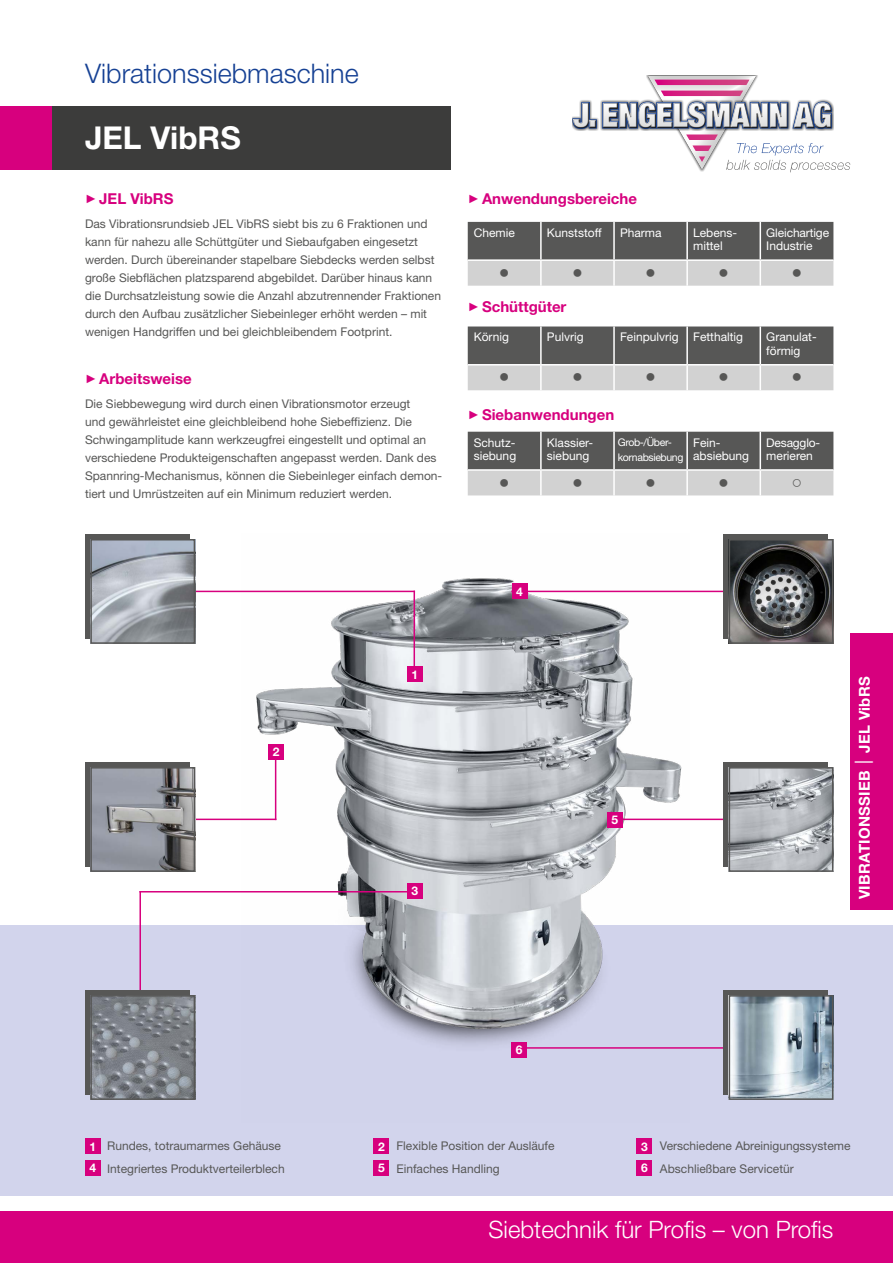
<style>
.page{position:relative;width:893px;height:1263px;background:#fff}
.page>*{position:absolute;margin:0;border:0;box-sizing:border-box;transform-origin:0 0}
.t1{font:700 31.5px "Helvetica Neue LT Std";color:#fff}
.t2{font:300 27px "Helvetica Neue LT Std";color:#164194}
.t3{font:300 24px "Helvetica Neue LT Std";color:#fff}
.t4{font:700 18px "Arial";color:#575756}
.t5{font:700 15px "Helvetica Neue LT Std";color:#d7007e}
.t6{font:700 15px "Helvetica Neue LT Std";letter-spacing:.02em;color:#fff}
.t7{font:12px/18px "Helvetica Neue LT Std";color:#575756}
.t8{font:12px/13.5px "Helvetica Neue LT Std";color:#fff}
.t9{font:700 12px/21.3px "Helvetica Neue LT Std";color:#fff}
.t10{font:10.5px/14.7px "Helvetica Neue LT Std";letter-spacing:-.035em;color:#fff}
.s1{font-family:"Arial";font-size:12px}
.s2{font-family:"Arial"}
.s3{font-weight:700;color:#fff}
</style>
<div class="page">
<div style="left:0;top:926px;width:893px;height:270px;background:#d2d4ec"></div>
<img style="left:241px;top:578px;width:448px;height:480px">
<div style="left:51px;top:106px;width:400px;height:64px;background:#3c3c3b"></div>
<div style="left:0;top:106px;width:51px;height:64px;background:#d7007e"></div>
<svg style="left:573px;top:76px;width:277px;height:96px"></svg>
<svg style="left:573px;top:102px;width:259px;height:26px"></svg>
<div style="left:0;top:1212px;width:893px;height:51px;background:#d7007e"></div>
<svg style="left:468px;top:326px;width:365px;height:64px;background:#8c8c8b"></svg>
<svg style="left:468px;top:222px;width:365px;height:64px;background:#8c8c8b"></svg>
<div style="left:850px;top:634px;width:43px;height:276px;background:#d7007e"></div>
<svg style="left:468px;top:432px;width:365px;height:63px;background:#8b8b8a"></svg>
<div style="left:85px;top:1139px;width:16px;height:15px;background:#d7007e"></div>
<div style="left:85px;top:1160px;width:16px;height:15px;background:#d7007e"></div>
<div style="left:374px;top:1139px;width:15px;height:15px;background:#d7007e"></div>
<div style="left:374px;top:1160px;width:15px;height:15px;background:#d7007e"></div>
<div style="left:637px;top:1139px;width:15px;height:15px;background:#d7007e"></div>
<div style="left:637px;top:1160px;width:15px;height:15px;background:#d7007e"></div>
<hr style="left:139px;top:891px;width:2px;height:114px;background:#d7007e">
<hr style="left:139px;top:891px;width:276px;height:1px;background:#d7007e">
<div style="left:407px;top:883px;width:16px;height:15px;background:#d7007e"></div>
<hr style="left:144px;top:819px;width:132px;height:1px;background:#d7007e">
<hr style="left:608px;top:819px;width:133px;height:1px;background:#d7007e">
<div style="left:607px;top:812px;width:16px;height:16px;background:#d7007e"></div>
<hr style="left:275px;top:749px;width:1px;height:71px;background:#d7007e">
<div style="left:268px;top:744px;width:16px;height:16px;background:#d7007e"></div>
<hr style="left:140px;top:591px;width:275px;height:1px;background:#d7007e">
<hr style="left:511px;top:591px;width:275px;height:1px;background:#d7007e">
<hr style="left:414px;top:591px;width:1px;height:86px;background:#d7007e">
<div style="left:512px;top:584px;width:15px;height:15px;background:#d7007e"></div>
<hr style="left:520px;top:1047px;width:221px;height:2px;background:#d7007e">
<div style="left:511px;top:1042px;width:16px;height:15px;background:#d7007e"></div>
<div style="left:407px;top:666px;width:16px;height:16px;background:#d7007e"></div>
<div style="left:85px;top:990px;width:105px;height:104px;background:#575756"></div>
<img style="left:93px;top:998px;width:99px;height:99px">
<div style="left:90px;top:995px;width:105px;height:105px;border:2px solid #575756"></div>
<div style="left:723px;top:534px;width:105px;height:104px;background:#575756"></div>
<img style="left:732px;top:542px;width:98px;height:99px">
<div style="left:729px;top:539px;width:104px;height:105px;border:2px solid #575756"></div>
<div style="left:85px;top:762px;width:105px;height:104px;background:#575756"></div>
<img style="left:93px;top:770px;width:99px;height:99px">
<div style="left:90px;top:767px;width:105px;height:105px;border:2px solid #575756"></div>
<div style="left:723px;top:762px;width:105px;height:104px;background:#575756"></div>
<img style="left:732px;top:770px;width:98px;height:99px">
<div style="left:729px;top:767px;width:104px;height:105px;border:2px solid #575756"></div>
<div style="left:723px;top:990px;width:105px;height:104px;background:#575756"></div>
<img style="left:732px;top:998px;width:98px;height:99px">
<div style="left:729px;top:995px;width:104px;height:105px;border:2px solid #575756"></div>
<div style="left:85px;top:534px;width:105px;height:104px;background:#575756"></div>
<img style="left:93px;top:542px;width:99px;height:99px">
<div style="left:90px;top:539px;width:105px;height:105px;border:2px solid #575756"></div>
<h2 class="t2" style="left:85px;top:57px;width:275px">Vibrationssiebmaschine</h2>
<h1 class="t1" style="left:85px;top:119px;width:157px">JEL VibRS</h1>
<p class="t5" style="left:85px;top:189px;width:90px"><span class="s1">►</span> JEL VibRS</p>
<p class="t7" style="left:85px;top:215px;width:358px">Das Vibrationsrundsieb JEL VibRS siebt bis zu 6 Fraktionen und kann für nahezu alle Schüttgüter und Siebaufgaben eingesetzt werden. Durch übereinander stapelbare Siebdecks werden selbst große Siebflächen platzsparend abgebildet. Darüber hinaus kann die Durchsatzleistung sowie die Anzahl abzutrennender Fraktionen durch den Aufbau zusätzlicher Siebeinleger erhöht werden – mit wenigen Handgriffen und bei gleichbleibendem Footprint.</p>
<p class="t5" style="left:85px;top:369px;width:108px"><span class="s1">►</span> Arbeitsweise</p>
<p class="t7" style="left:85px;top:395px;width:359px">Die Siebbewegung wird durch einen Vibrationsmotor erzeugt<br>und gewährleistet eine gleichbleibend hohe Siebeffizienz. Die Schwingamplitude kann werkzeugfrei eingestellt und optimal an verschiedene Produkteigenschaften angepasst werden. Dank des Spannring-Mechanismus, können die Siebeinleger einfach demon&shy;tiert und Umrüstzeiten auf ein Minimum reduziert werden.</p>
<p class="t5" style="left:468px;top:189px;width:171px"><span class="s1">►</span> Anwendungsbereiche</p>
<p class="t8" style="left:474px;top:226px;width:43px">Chemie</p>
<p class="t8" style="left:547px;top:226px;width:56px">Kunststoff</p>
<p class="t8" style="left:620px;top:226px;width:43px">Pharma</p>
<p class="t8" style="left:693px;top:226px;width:46px">Lebens&shy;mittel</p>
<p class="t8" style="left:766px;top:226px;width:64px">Gleichartige<br>Industrie</p>
<h3 class="t4" style="left:499px;top:259px;width:12px">●</h3>
<h3 class="t4" style="left:572px;top:259px;width:12px">●</h3>
<h3 class="t4" style="left:645px;top:259px;width:12px">●</h3>
<h3 class="t4" style="left:718px;top:259px;width:12px">●</h3>
<h3 class="t4" style="left:791px;top:259px;width:12px">●</h3>
<p class="t5" style="left:468px;top:297px;width:100px"><span class="s1">►</span> Schüttgüter</p>
<p class="t8" style="left:474px;top:330px;width:37px">Körnig</p>
<p class="t8" style="left:547px;top:330px;width:38px">Pulvrig</p>
<p class="t8" style="left:620px;top:330px;width:125px">Feinpulvrig Fetthaltig</p>
<p class="t8" style="left:766px;top:330px;width:51px">Granulat&shy;förmig</p>
<h3 class="t4" style="left:499px;top:363px;width:12px">●</h3>
<h3 class="t4" style="left:572px;top:363px;width:12px">●</h3>
<h3 class="t4" style="left:645px;top:363px;width:12px">●</h3>
<h3 class="t4" style="left:718px;top:363px;width:12px">●</h3>
<h3 class="t4" style="left:791px;top:363px;width:12px">●</h3>
<p class="t5" style="left:468px;top:405px;width:148px"><span class="s1">►</span> Siebanwendungen</p>
<p class="t8" style="left:474px;top:435px;width:44px">Schutz&shy;siebung</p>
<p class="t8" style="left:547px;top:435px;width:48px">Klassier&shy;siebung</p>
<p class="t10" style="left:618px;top:435px;width:67px">Grob-/Über&shy;kornabsiebung</p>
<p class="t8" style="left:693px;top:435px;width:58px">Fein&shy;absiebung</p>
<p class="t8" style="left:766px;top:435px;width:55px">Desagglo&shy;merieren</p>
<h3 class="t4" style="left:499px;top:469px;width:12px">●</h3>
<h3 class="t4" style="left:572px;top:469px;width:12px">●</h3>
<h3 class="t4" style="left:645px;top:469px;width:12px">●</h3>
<h3 class="t4" style="left:718px;top:469px;width:12px">●</h3>
<h3 class="t4" style="left:791px;top:469px;width:12px">○</h3>
<p class="t9" style="left:273px;top:741px;width:8px">2</p>
<p class="t9" style="left:412px;top:663px;width:8px">1</p>
<p class="t9" style="left:412px;top:880px;width:8px">3</p>
<p class="t9" style="left:516px;top:580px;width:8px">4</p>
<p class="t9" style="left:611px;top:809px;width:8px">5</p>
<p class="t6" style="left:855px;top:899px;width:225px;rotate:-90deg">VIBRATIONSSIEB <span class="s2">│</span> JEL VibRS</p>
<p class="t9" style="left:516px;top:1039px;width:8px">6</p>
<p class="t7" style="left:89px;top:1135px;width:193px;line-height:21.6px"><span class="s3">1</span> Rundes, totraumarmes Gehäuse<br><span class="s3">4</span></p>
<p class="t9" style="left:378px;top:1135px;width:8px">2<br>5</p>
<p class="t9" style="left:641px;top:1135px;width:8px">3<br>6</p>
<p class="t7" style="left:396px;top:1135px;width:160px;line-height:22.4px">Flexible Position der Ausläufe<br>Einfaches Handling</p>
<p class="t7" style="left:660px;top:1135px;width:192px;line-height:22.4px">Verschiedene Abreinigungssysteme<br>Abschließbare Servicetür</p>
<p class="t7" style="left:107px;top:1159px;width:179px">Integriertes Produktverteilerblech</p>
<h3 class="t3" style="left:488px;top:1214px;width:346px">Siebtechnik für Profis – von Profis</h3>
</div>
